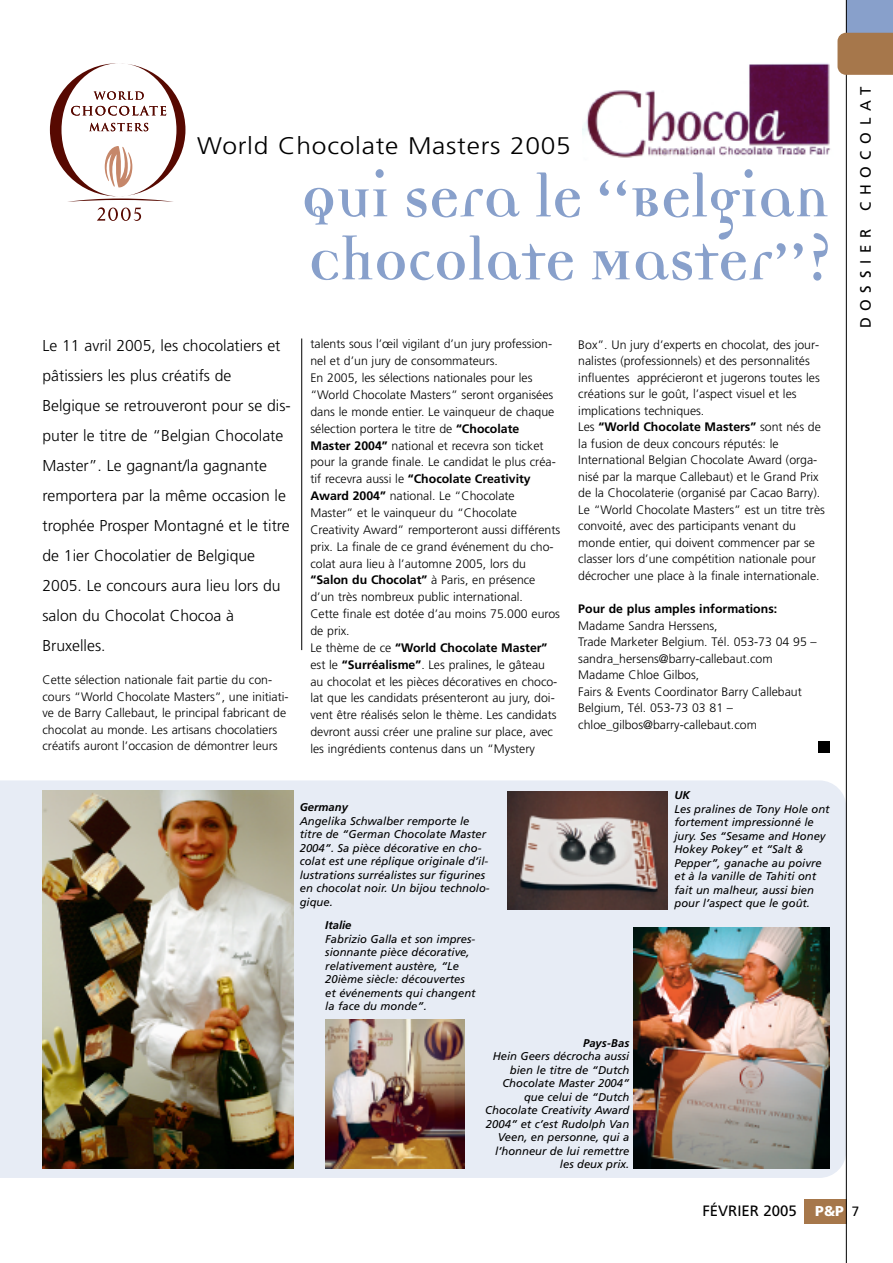
<style>
.page{position:relative;width:893px;height:1263px;background:#fff}
.page>*{position:absolute;margin:0;border:0;box-sizing:border-box;transform-origin:0 0}
.t1{font:700 66px/63px "Democratica";color:#88a0cb;scale:.93 1}
.t2{font:300 24px "Frutiger";letter-spacing:.03em;color:#000;scale:1.1 1}
.t3{font:300 15.75px/30px "Frutiger";color:#000}
.t4{font:15px "Frutiger";letter-spacing:.445em;color:#000}
.t5{font:15px "Frutiger";color:#000}
.t6{font:300 12.3px/16.5px "Frutiger";color:#000}
.t7{font:700 12.3px "Frutiger";color:#000}
.t8{font:italic 11.25px/13.5px "Frutiger";color:#000}
.t9{font:italic 700 11.25px "Frutiger";color:#000}
.s1{font-weight:700}
.s2{font-weight:900;font-size:14.25px;color:#fff}
.s3{font-size:13.5px}
</style>
<div class="page">
<div style="left:0;top:780px;width:846px;height:398px;background:#e7ecf5"></div>
<div style="left:846px;top:0;width:47px;height:39px;background:#88a0cb"></div>
<div style="left:804px;top:1199px;width:42px;height:25px;background:#a6774b"></div>
<hr style="left:846px;top:0;width:1px;height:1263px;background:#000">
<div style="left:837px;top:33px;width:56px;height:42px;background:#a6774b"></div>
<hr style="left:301px;top:338px;width:1px;height:312px;background:#000">
<svg style="left:50px;top:63px;width:135px;height:158px"></svg>
<img style="left:43px;top:790px;width:250px;height:378px">
<img style="left:325px;top:1020px;width:139px;height:148px">
<img style="left:634px;top:928px;width:195px;height:240px">
<img style="left:508px;top:791px;width:159px;height:118px">
<img style="left:583px;top:63px;width:248px;height:95px">
<div style="left:818px;top:742px;width:11px;height:11px;background:#000"></div>
<h2 class="t2" style="left:197px;top:136px;width:341px">World Chocolate Masters 2005</h2>
<h1 class="t1" style="left:301px;top:162px;width:569px">Qui sera le “Belgian<br>Chocolate Master”?</h1>
<p class="t3" style="left:43px;top:332px;width:250px">Le 11 avril 2005, les chocolatiers et pâtissiers les plus créatifs de<br>Belgique se retrouveront pour se dis&shy;puter le titre de “Belgian Chocolate<br>Master”. Le gagnant/la gagnante remportera par la même occasion le trophée Prosper Montagné et le titre de 1ier Chocolatier de Belgique<br>2005. Le concours aura lieu lors du salon du Chocolat Chocoa à<br>Bruxelles.</p>
<p class="t6" style="left:43px;top:672px;width:248px">Cette sélection nationale fait partie du con&shy;cours “World Chocolate Masters”, une initiati&shy;ve de Barry Callebaut, le principal fabricant de chocolat au monde. Les artisans chocolatiers créatifs auront l’occasion de démontrer leurs</p>
<p class="t6" style="left:310px;top:337px;width:251px">talents sous l’œil vigilant d’un jury profession&shy;nel et d’un jury de consommateurs.<br>En 2005, les sélections nationales pour les “World Chocolate Masters” seront organisées dans le monde entier. Le vainqueur de chaque sélection portera le titre de <span class="s1">“Chocolate Master 2004”</span> national et recevra son ticket pour la grande finale. Le candidat le plus créa&shy;tif recevra aussi le <span class="s1">“Chocolate Creativity Award 2004”</span> national. Le “Chocolate Master” et le vainqueur du “Chocolate Creativity Award” remporteront aussi différents prix. La finale de ce grand événement du cho&shy;colat aura lieu à l’automne 2005, lors du <span class="s1">“Salon du Chocolat”</span> à Paris, en présence d’un très nombreux public international.<br>Cette finale est dotée d’au moins 75.000 euros de prix.<br>Le thème de ce <span class="s1">“World Chocolate Master” </span>est le <span class="s1">“Surréalisme”</span>. Les pralines, le gâteau au chocolat et les pièces décoratives en choco&shy;lat que les candidats présenteront au jury, doi&shy;vent être réalisés selon le thème. Les candidats devront aussi créer une praline sur place, avec les ingrédients contenus dans un “Mystery</p>
<p class="t6" style="left:578px;top:337px;width:248px">Box”. Un jury d’experts en chocolat, des jour&shy;nalistes (professionnels) et des personnalités influentes apprécieront et jugerons toutes les créations sur le goût, l’aspect visuel et les implications techniques.<br>Les <span class="s1">“World Chocolate Masters”</span> sont nés de la fusion de deux concours réputés: le International Belgian Chocolate Award (orga&shy;nisé par la marque Callebaut) et le Grand Prix de la Chocolaterie (organisé par Cacao Barry).<br>Le “World Chocolate Masters” est un titre très convoité, avec des participants venant du monde entier, qui doivent commencer par se classer lors d’une compétition nationale pour décrocher une place à la finale internationale.</p>
<p class="t7" style="left:578px;top:604px;width:200px">Pour de plus amples informations:</p>
<p class="t6" style="left:578px;top:618px;width:240px">Madame Sandra Herssens,<br>Trade Marketer Belgium. Tél. 053-73 04 95 – sandra_hersens@barry-callebaut.com Madame Chloe Gilbos,<br>Fairs &amp; Events Coordinator Barry Callebaut Belgium, Tél. 053-73 03 81 – chloe_gilbos@barry-callebaut.com</p>
<p class="t9" style="left:300px;top:803px;width:50px">Germany</p>
<p class="t8" style="left:300px;top:815px;width:191px">Angelika Schwalber remporte le titre de “German Chocolate Master<br>2004”. Sa pièce décorative en cho&shy;colat est une réplique originale d’il&shy;lustrations surréalistes sur figurines en chocolat noir. Un bijou technolo&shy;gique.</p>
<p class="t9" style="left:325px;top:921px;width:28px">Italie</p>
<p class="t8" style="left:325px;top:933px;width:152px">Fabrizio Galla et son impres&shy;sionnante pièce décorative, relativement austère, “Le<br>20ième siècle: découvertes et événements qui changent la face du monde”.</p>
<p class="t9" style="left:583px;top:1038px;width:48px">Pays-Bas</p>
<p class="t8" style="left:485px;top:1050px;width:146px;text-align:right">Hein Geers décrocha aussi bien le titre de “Dutch<br>Chocolate Master 2004” que celui de “Dutch<br>Chocolate Creativity Award<br>2004” et c’est Rudolph Van<br>Veen, en personne, qui a l’honneur de lui remettre les deux prix.</p>
<p class="t9" style="left:674px;top:791px;width:17px">UK</p>
<p class="t8" style="left:674px;top:803px;width:157px">Les pralines de Tony Hole ont fortement impressionné le jury. Ses “Sesame and Honey<br>Hokey Pokey” et “Salt &amp;<br>Pepper”, ganache au poivre et à la vanille de Tahiti ont fait un malheur, aussi bien pour l’aspect que le goût.</p>
<p class="t4" style="left:859px;top:328px;width:243px;rotate:-90deg">DOSSIER CHOCOLAT</p>
<p class="t5" style="left:702px;top:1205px;width:158px">FÉVRIER 2005 <span class="s2">P&amp;P</span> <span class="s3">7</span></p>
</div>
